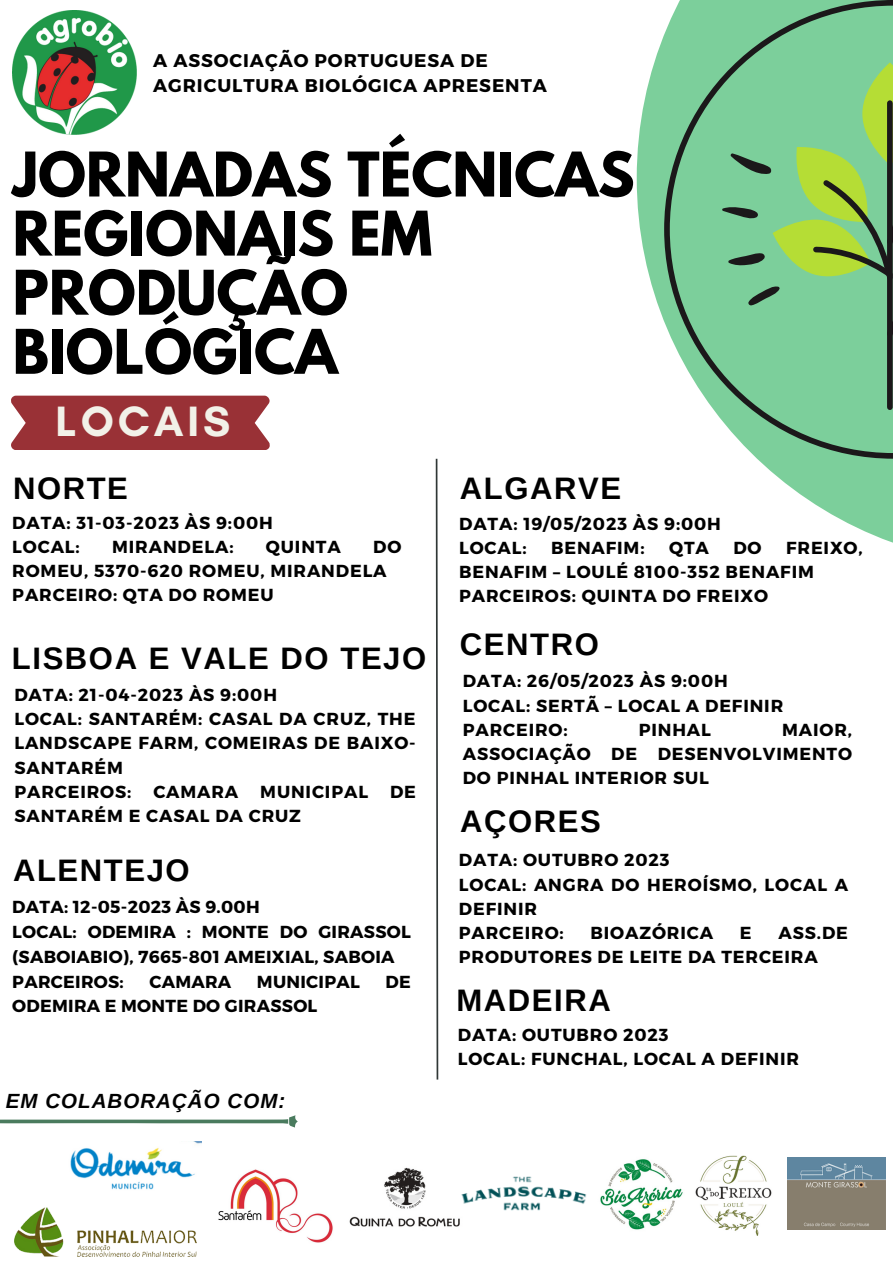
<style>
.page{position:relative;width:893px;height:1263px;background:#fff}
.page>*{position:absolute;margin:0;border:0;box-sizing:border-box;transform-origin:0 0}
.t1{font:700 54.53px/59.1px "League Spartan";color:#000}
.t2{font:700 43.2px "Glacial Indifference";letter-spacing:.09em;color:#f2f1e8}
.t3{font:700 31.05px "Arimo";letter-spacing:.05em;color:#000}
.t4{font:italic 700 20.55px "Arimo";letter-spacing:.05em;color:#000}
.t5{font:700 18.38px/25.3px "Montserrat";letter-spacing:.05em;color:#000}
.t6{font:700 17.4px/24.2px "Montserrat";letter-spacing:.05em;color:#000}
.t7{font:700 17.4px/24.8px "Montserrat";letter-spacing:.015em;color:#000}
</style>
<div class="page">
<svg style="left:637px;top:35px;width:256px;height:508px"></svg>
<svg style="left:664px;top:0;width:229px;height:459px;background:#81c69b"></svg>
<svg style="left:722px;top:62px;width:171px;height:277px;background:#7fc37e"></svg>
<img style="left:12px;top:10px;width:125px;height:125px">
<div style="left:11px;top:396px;width:259px;height:54px;background:#993136"></div>
<svg style="left:435px;top:458px;width:4px;height:622px"></svg>
<img style="left:155px;top:1141px;width:178px;height:116px">
<img style="left:349px;top:1167px;width:111px;height:60px">
<img style="left:787px;top:1157px;width:98px;height:73px">
<img style="left:457px;top:1173px;width:130px;height:40px">
<img style="left:14px;top:1207px;width:183px;height:49px">
<img style="left:695px;top:1155px;width:77px;height:80px">
<img style="left:600px;top:1159px;width:83px;height:71px">
<svg style="left:0;top:1115px;width:298px;height:12px"></svg>
<img style="left:70px;top:1141px;width:131px;height:65px">
<p class="t5" style="left:153px;top:47px;width:395px">A ASSOCIAÇÃO PORTUGUESA DE<br>AGRICULTURA BIOLÓGICA APRESENTA</p>
<h1 class="t1" style="left:13px;top:152px;width:623px">JORNADAS TÉCNICAS<br>REGIONAIS EM<br>PRODUÇÃO<br>BIOLÓGICA</h1>
<h2 class="t2" style="left:56px;top:395px;width:176px">LOCAIS</h2>
<h3 class="t3" style="left:13px;top:471px;width:116px">NORTE</h3>
<p class="t6" style="left:12px;top:510px;width:262px">DATA: 31-03-2023 ÀS 9:00H<br>LOCAL:</p>
<p class="t6" style="left:12px;top:534px;width:391px;text-indent:361px">DO<br>ROMEU, 5370-620 ROMEU, MIRANDELA<br>PARCEIRO: QTA DO ROMEU</p>
<p class="t6" style="left:112px;top:534px;width:123px">MIRANDELA:</p>
<p class="t6" style="left:266px;top:534px;width:76px">QUINTA</p>
<h3 class="t3" style="left:12px;top:641px;width:416px">LISBOA E VALE DO TEJO</h3>
<p class="t6" style="left:14px;top:682px;width:403px">DATA: 21-04-2023 ÀS 9:00H<br>LOCAL: SANTARÉM: CASAL DA CRUZ, THE<br>LANDSCAPE FARM, COMEIRAS DE BAIXO-<br>SANTARÉM<br>PARCEIROS:</p>
<p class="t6" style="left:153px;top:779px;width:87px">CAMARA</p>
<p class="t6" style="left:260px;top:779px;width:109px">MUNICIPAL</p>
<p class="t6" style="left:390px;top:779px;width:27px">DE</p>
<p class="t6" style="left:14px;top:803px;width:288px">SANTARÉM E CASAL DA CRUZ</p>
<h3 class="t3" style="left:13px;top:853px;width:178px">ALENTEJO</h3>
<p class="t7" style="left:12px;top:894px;width:400px">DATA: 12-05-2023 ÀS 9.00H<br>LOCAL: ODEMIRA : MONTE DO GIRASSOL (SABOIABIO), 7665-801 AMEIXIAL, SABOIA<br>PARCEIROS:</p>
<p class="t6" style="left:149px;top:968px;width:83px">CAMARA</p>
<p class="t7" style="left:257px;top:968px;width:104px">MUNICIPAL</p>
<p class="t6" style="left:385px;top:968px;width:27px">DE</p>
<p class="t7" style="left:12px;top:993px;width:306px">ODEMIRA E MONTE DO GIRASSOL</p>
<p class="t4" style="left:6px;top:1089px;width:281px">EM COLABORAÇÃO COM:</p>
<h3 class="t3" style="left:460px;top:471px;width:163px">ALGARVE</h3>
<p class="t6" style="left:459px;top:511px;width:263px">DATA: 19/05/2023 ÀS 9:00H<br>LOCAL:</p>
<p class="t6" style="left:459px;top:535px;width:405px;text-indent:327px">FREIXO,<br>BENAFIM – LOULÉ 8100-352 BENAFIM<br>PARCEIROS: QUINTA DO FREIXO</p>
<h3 class="t3" style="left:460px;top:627px;width:140px">CENTRO</h3>
<p class="t6" style="left:463px;top:668px;width:322px">DATA: 26/05/2023 ÀS 9:00H<br>LOCAL: SERTÃ – LOCAL A DEFINIR<br>PARCEIRO:</p>
<p class="t6" style="left:551px;top:535px;width:95px">BENAFIM:</p>
<p class="t6" style="left:669px;top:535px;width:41px">QTA</p>
<p class="t6" style="left:733px;top:535px;width:30px">DO</p>
<p class="t6" style="left:463px;top:717px;width:391px;text-align:justify;text-indent:319px">MAIOR, ASSOCIAÇÃO DE DESENVOLVIMENTO DO PINHAL INTERIOR SUL</p>
<p class="t6" style="left:639px;top:717px;width:74px">PINHAL</p>
<h3 class="t3" style="left:460px;top:804px;width:142px">AÇORES</h3>
<p class="t6" style="left:459px;top:847px;width:391px">DATA: OUTUBRO 2023<br>LOCAL: ANGRA DO HEROÍSMO, LOCAL A<br>DEFINIR<br>PARCEIRO:</p>
<p class="t6" style="left:590px;top:920px;width:124px">BIOAZÓRICA</p>
<p class="t6" style="left:740px;top:920px;width:13px">E</p>
<p class="t6" style="left:459px;top:920px;width:390px;text-indent:320px">ASS.DE<br>PRODUTORES DE LEITE DA TERCEIRA</p>
<h3 class="t3" style="left:456px;top:982px;width:156px">MADEIRA</h3>
<p class="t6" style="left:458px;top:1022px;width:343px">DATA: OUTUBRO 2023<br>LOCAL: FUNCHAL, LOCAL A DEFINIR</p>
</div>
